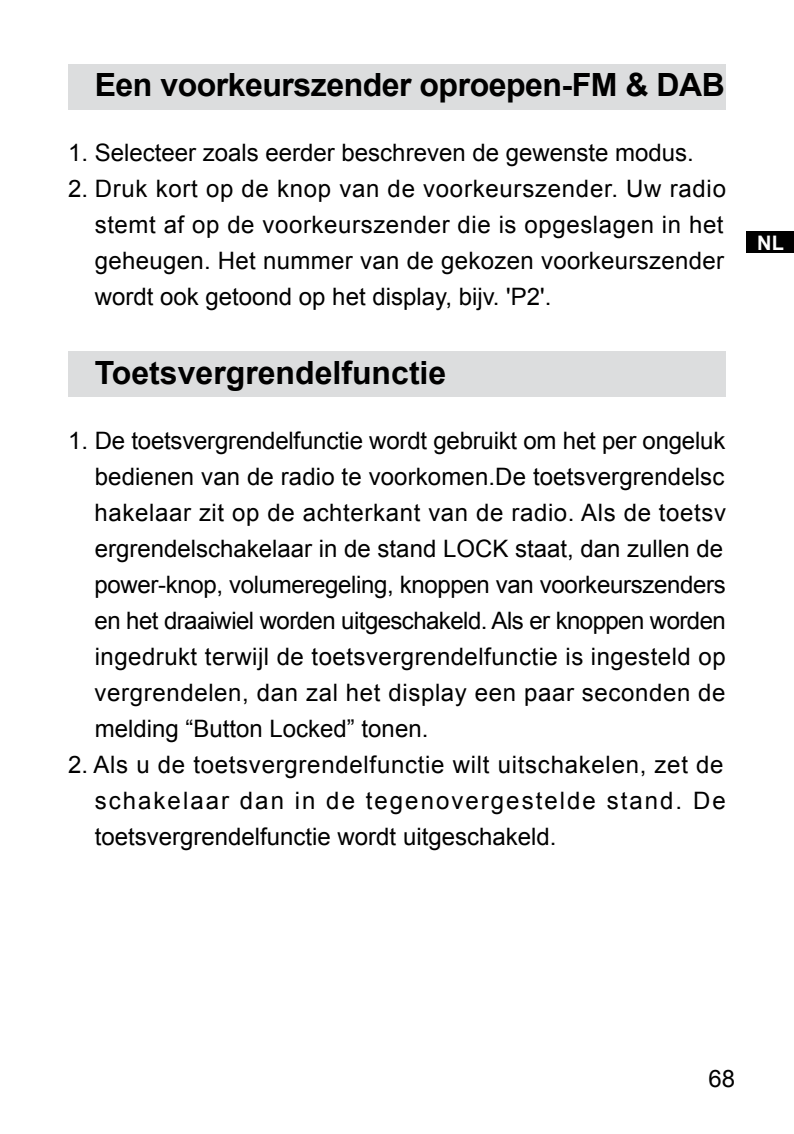
<style>
.page{position:relative;width:794px;height:1134px;background:#fff}
.page>*{position:absolute;margin:0;border:0;box-sizing:border-box;transform-origin:0 0}
.t1{font:700 32px "Arial";letter-spacing:-.015em;color:#000}
.t2{font:24px/36px "Arial";color:#000;text-align:justify}
.t3{font:700 20px "Arial";color:#fff}
</style>
<div class="page">
<div style="left:747px;top:232px;width:47px;height:21px;background:#000"></div>
<div style="left:68px;top:351px;width:658px;height:46px;background:#dcddde"></div>
<div style="left:68px;top:64px;width:658px;height:46px;background:#dcddde"></div>
<h1 class="t1" style="left:95px;top:63px;width:631px">Een voorkeurszender oproepen-FM &amp; DAB</h1>
<p class="t2" style="left:68px;top:134px;width:627px">1 . Selecteer zoals eerder beschreven de gewenste modus.</p>
<p class="t2" style="left:95px;top:170px;width:633px;text-indent:-27px">2. Druk kort op de knop van de voorkeurszender. Uw radio stemt af op de voorkeurszender die is opgeslagen in het geheugen. Het nummer van de gekozen voorkeurszender wordt ook getoond op het display, bijv. 'P2'.</p>
<h1 class="t1" style="left:95px;top:351px;width:353px">Toetsvergrendelfunctie</h1>
<p class="t2" style="left:94px;top:422px;width:633px;text-indent:-26px">1 . De toetsvergrendelfunctie wordt gebruikt om het per ongeluk bedienen van de radio te voorkomen.De toetsvergrendelsc hakelaar zit op de achterkant van de radio. Als de toetsv ergrendelschakelaar in de stand LOCK staat, dan zullen de power-knop, volumeregeling, knoppen van voorkeurszenders en het draaiwiel worden uitgeschakeld. Als er knoppen worden ingedrukt terwijl de toetsvergrendelfunctie is ingesteld op vergrendelen, dan zal het display een paar seconden de melding “Button Locked” tonen.</p>
<p class="t2" style="left:95px;top:746px;width:632px;text-indent:-27px">2. Als u de toetsvergrendelfunctie wilt uitschakelen, zet de schakelaar dan in de tegenovergestelde stand. De toetsvergrendelfunctie wordt uitgeschakeld.</p>
<p class="t3" style="left:757px;top:229px;width:28px">NL</p>
<p class="t2" style="left:708px;top:1060px;width:28px">68</p>
</div>
